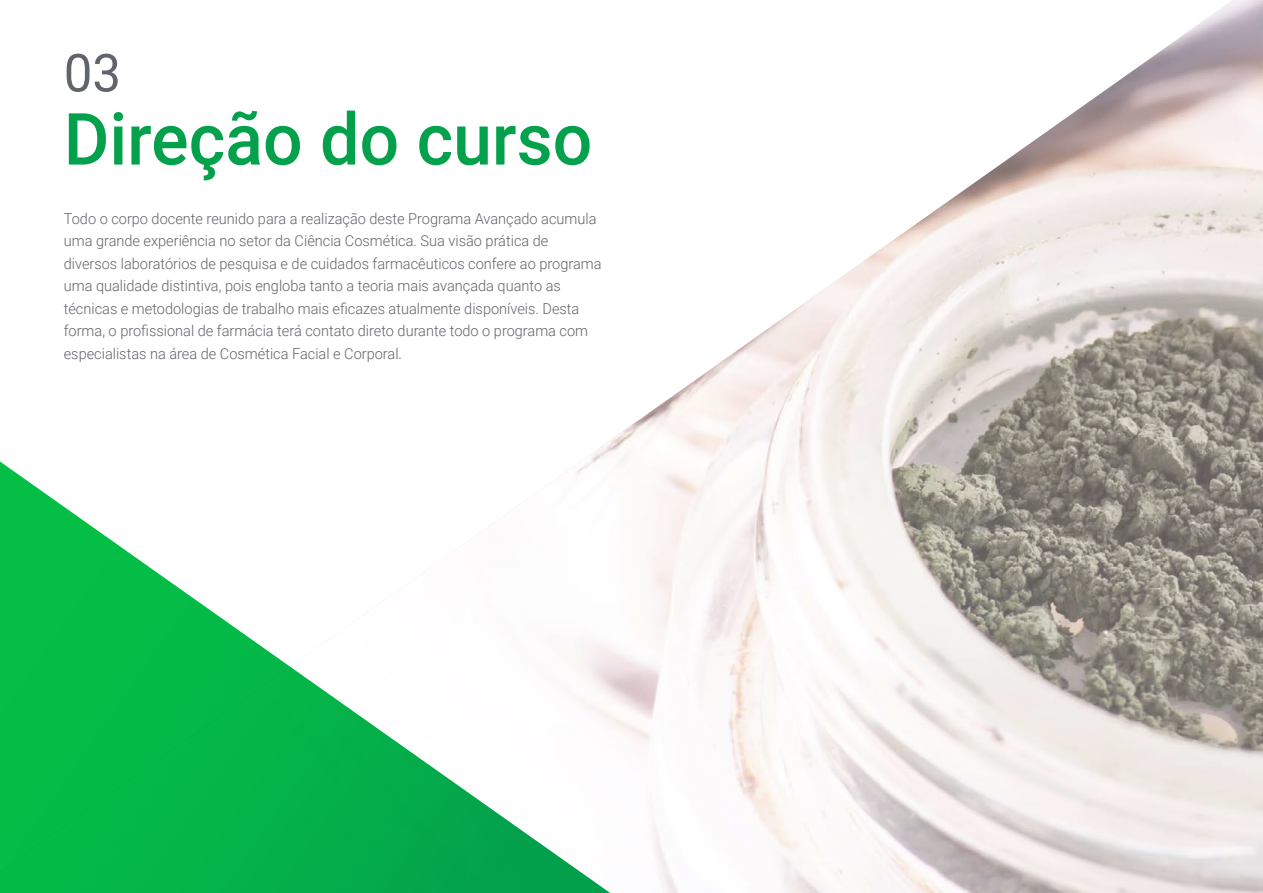
<style>
.page{position:relative;width:1263px;height:893px;background:#fff}
.page>*{position:absolute;margin:0;border:0;box-sizing:border-box;transform-origin:0 0}
.t1{font:500 72px "Roboto";color:#04a14d}
.t2{font:52.5px "Roboto";color:#61646a}
.t3{font:300 15px/22.5px "Roboto";color:#61646a}
</style>
<div class="page">
<img style="left:602px;top:0;width:661px;height:893px">
<svg style="left:0;top:446px;width:640px;height:447px"></svg>
<h2 class="t2" style="left:64px;top:36px;width:59px">03</h2>
<h1 class="t1" style="left:64px;top:89px;width:530px">Direção do curso</h1>
<p class="t3" style="left:64px;top:207px;width:539px">Todo o corpo docente reunido para a realização deste Programa Avançado acumula uma grande experiência no setor da Ciência Cosmética. Sua visão prática de diversos laboratórios de pesquisa e de cuidados farmacêuticos confere ao programa uma qualidade distintiva, pois engloba tanto a teoria mais avançada quanto as técnicas e metodologias de trabalho mais eficazes atualmente disponíveis. Desta forma, o profissional de farmácia terá contato direto durante todo o programa com especialistas na área de Cosmética Facial e Corporal.</p>
</div>
